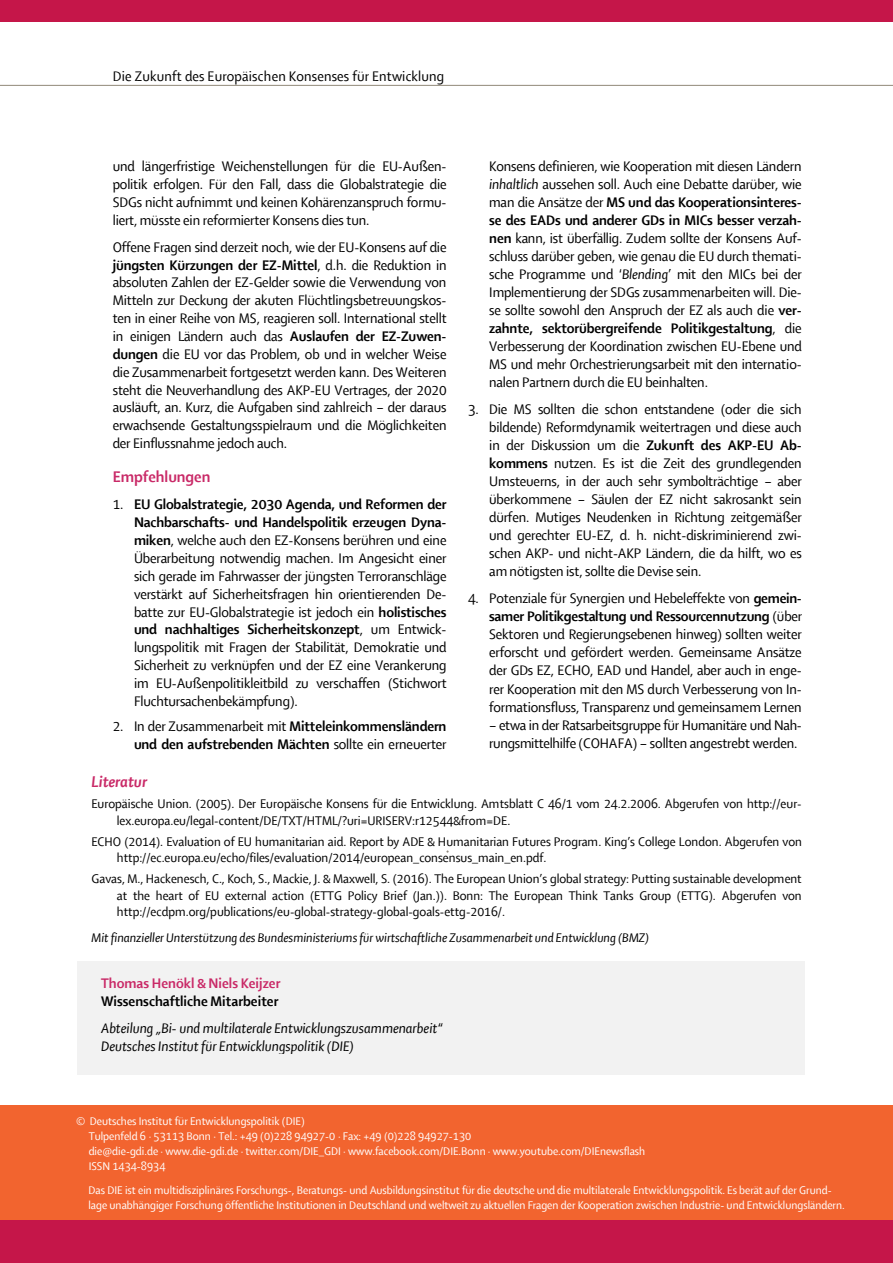
<style>
.page{position:relative;width:893px;height:1263px;background:#fff}
.page>*{position:absolute;margin:0;border:0;box-sizing:border-box;transform-origin:0 0}
.t1{font:700 16.5px "Shaker R";color:#c92967}
.t2{font:italic 700 16.5px "Shaker R";color:#c92967}
.t3{font:15px/18px "Shaker R";letter-spacing:-.01em;color:#000;text-align:justify}
.t4{font:700 15px/18.1px "Shaker R";color:#000;text-align:right}
.t5{font:italic 15px/18px "Shaker R";color:#000}
.t6{font:15px "Shaker R";letter-spacing:.01em;color:#000}
.t7{font:700 15px "Shaker R";color:#c92967}
.t8{font:13.5px/16.5px "Shaker R";color:#000}
.t9{font:italic 13.5px "Shaker R";color:#000}
.t10{font:12px/15px "Shaker R";color:#fff}
.s1{font-weight:700}
.s2{font-weight:400}
.s3{font-style:italic}
</style>
<div class="page">
<div style="left:0;top:0;width:893px;height:21px;background:#c51649"></div>
<hr style="left:0;top:85px;width:893px;height:1px;background:#9f988a">
<div style="left:0;top:1106px;width:893px;height:115px;background:#f2642f"></div>
<div style="left:0;top:1220px;width:893px;height:43px;background:#c51649"></div>
<div style="left:78px;top:961px;width:727px;height:12px;background:#f2f2f2"></div>
<div style="left:78px;top:973px;width:727px;height:18px;background:#f2f2f2"></div>
<div style="left:78px;top:991px;width:727px;height:18px;background:#f2f2f2"></div>
<div style="left:78px;top:1009px;width:727px;height:27px;background:#f2f2f2"></div>
<div style="left:78px;top:1036px;width:727px;height:18px;background:#f2f2f2"></div>
<div style="left:78px;top:1054px;width:727px;height:21px;background:#f2f2f2"></div>
<p class="t6" style="left:113px;top:69px;width:333px">Die Zukunft des Europäischen Konsenses für Entwicklung</p>
<p class="t3" style="left:113px;top:157px;width:335px">und längerfristige Weichenstellungen für die EU-Außen&shy;politik erfolgen. Für den Fall, dass die Globalstrategie die SDGs nicht aufnimmt und keinen Kohärenzanspruch formu&shy;liert, müsste ein reformierter Konsens dies tun.</p>
<p class="t3" style="left:113px;top:238px;width:335px">Offene Fragen sind derzeit noch, wie der EU-Konsens auf die <span class="s1">jüngsten Kürzungen der EZ-Mittel</span>, d.h. die Reduktion in absoluten Zahlen der EZ-Gelder sowie die Verwendung von Mitteln zur Deckung der akuten Flüchtlingsbetreuungskos&shy;ten in einer Reihe von MS, reagieren soll. International stellt in einigen Ländern auch das <span class="s1">Auslaufen der EZ-Zuwen&shy;dungen</span> die EU vor das Problem, ob und in welcher Weise die Zusammenarbeit fortgesetzt werden kann. Des Weiteren steht die Neuverhandlung des AKP-EU Vertrages, der 2020 ausläuft, an. Kurz, die Aufgaben sind zahlreich – der daraus erwachsende Gestaltungsspielraum und die Möglichkeiten der Einflussnahme jedoch auch.</p>
<p class="t1" style="left:113px;top:468px;width:99px">Empfehlungen</p>
<p class="t3" style="left:134px;top:496px;width:314px;text-indent:-21px">1. <span class="s1">EU Globalstrategie, 2030 Agenda, und Reformen der Nachbarschafts- und Handelspolitik erzeugen Dyna&shy;miken</span>, welche auch den EZ-Konsens berühren und eine Überarbeitung notwendig machen. Im Angesicht einer sich gerade im Fahrwasser der jüngsten Terroranschläge verstärkt auf Sicherheitsfragen hin orientierenden De&shy;batte zur EU-Globalstrategie ist jedoch ein <span class="s1">holistisches und nachhaltiges Sicherheitskonzept</span>, um Entwick&shy;lungspolitik mit Fragen der Stabilität, Demokratie und Sicherheit zu verknüpfen und der EZ eine Verankerung im EU-Außenpolitikleitbild zu verschaffen (Stichwort Fluchtursachenbekämpfung).</p>
<p class="t4" style="left:113px;top:717px;width:335px"><span class="s2">2. In der Zusammenarbeit mit</span> Mitteleinkommensländern und den aufstrebenden Mächten <span class="s2">sollte ein erneuerter</span></p>
<p class="t3" style="left:489px;top:157px;width:314px">Konsens definieren, wie Kooperation mit diesen Ländern <span class="s3">inhaltlich</span> aussehen soll. Auch eine Debatte darüber, wie man die Ansätze der <span class="s1">MS und das Kooperationsinteres&shy;se des EADs und anderer GDs in MICs besser verzah&shy;nen</span> kann, ist überfällig. Zudem sollte der Konsens Auf&shy;schluss darüber geben, wie genau die EU durch themati&shy;sche Programme und ‘<span class="s3">Blending</span>’ mit den MICs bei der Implementierung der SDGs zusammenarbeiten will. Die&shy;se sollte sowohl den Anspruch der EZ als auch die <span class="s1">ver&shy;zahnte, sektorübergreifende Politikgestaltung</span>, die Verbesserung der Koordination zwischen EU-Ebene und MS und mehr Orchestrierungsarbeit mit den internatio&shy;nalen Partnern durch die EU beinhalten.</p>
<p class="t3" style="left:489px;top:400px;width:314px;text-indent:-21px">3. Die MS sollten die schon entstandene (oder die sich bildende) Reformdynamik weitertragen und diese auch in der Diskussion um die <span class="s1">Zukunft des AKP-EU Ab&shy;kommens</span> nutzen. Es ist die Zeit des grundlegenden Umsteuerns, in der auch sehr symbolträchtige – aber überkommene – Säulen der EZ nicht sakrosankt sein dürfen. Mutiges Neudenken in Richtung zeitgemäßer und gerechter EU-EZ, d. h. nicht-diskriminierend zwi&shy;schen AKP- und nicht-AKP Ländern, die da hilft, wo es am nötigsten ist, sollte die Devise sein.</p>
<p class="t3" style="left:489px;top:589px;width:314px;text-indent:-21px">4. Potenziale für Synergien und Hebeleffekte von <span class="s1">gemein&shy;samer Politikgestaltung und Ressourcennutzung</span> (über Sektoren und Regierungsebenen hinweg) sollten weiter erforscht und gefördert werden. Gemeinsame Ansätze der GDs EZ, ECHO, EAD und Handel, aber auch in enge&shy;rer Kooperation mit den MS durch Verbesserung von In&shy;formationsfluss, Transparenz und gemeinsamem Lernen</p>
<p class="t3" style="left:489px;top:716px;width:314px">– etwa in der Ratsarbeitsgruppe für Humanitäre und Nah&shy;rungsmittelhilfe (COHAFA) – sollten angestrebt werden.</p>
<p class="t2" style="left:92px;top:773px;width:57px">Literatur</p>
<p class="t8" style="left:117px;top:796px;width:686px;text-indent:-25px">Europäische Union. (2005). Der Europäische Konsens für die Entwicklung. Amtsblatt C 46/1 vom 24.2.2006. Abgerufen von http://eur&shy;lex.europa.eu/legal-content/DE/TXT/HTML/?uri=URISERV:r12544&amp;from=DE.</p>
<p class="t8" style="left:117px;top:833px;width:686px;text-indent:-25px">ECHO (2014). Evaluation of EU humanitarian aid. Report by ADE &amp; Humanitarian Futures Program. King’s College London. Abgerufen von http://ec.europa.eu/echo/files/evaluation/2014/european_consensus_main_en.pdf.</p>
<p class="t8" style="left:117px;top:871px;width:686px;text-align:justify;text-indent:-25px">Gavas, M., Hackenesch, C., Koch, S., Mackie, J. &amp; Maxwell, S. (2016). The European Union’s global strategy: Putting sustainable development at the heart of EU external action (ETTG Policy Brief (Jan.)). Bonn: The European Think Tanks Group (ETTG). Abgerufen von http://ecdpm.org/publications/eu-global-strategy-global-goals-ettg-2016/.</p>
<p class="t9" style="left:92px;top:930px;width:559px">Mit finanzieller Unterstützung des Bundesministeriums für wirtschaftliche Zusammenarbeit und Entwicklung (BMZ)</p>
<p class="t7" style="left:101px;top:975px;width:181px">Thomas Henökl &amp; Niels Keijzer</p>
<p class="t4" style="left:101px;top:992px;width:179px">Wissenschaftliche Mitarbeiter</p>
<p class="t5" style="left:101px;top:1019px;width:343px">Abteilung „Bi- und multilaterale Entwicklungszusammenarbeit“<br>Deutsches Institut für Entwicklungspolitik (DIE)</p>
<p class="t10" style="left:89px;top:1113px;width:558px;text-indent:-12px">© Deutsches Institut für Entwicklungspolitik (DIE)<br>Tulpenfeld 6 · 53113 Bonn · Tel.: +49 (0)228 94927-0 · Fax: +49 (0)228 94927-130<br>die@die-gdi.de · www.die-gdi.de · twitter.com/DIE_GDI · www.facebook.com/DIE.Bonn · www.youtube.com/DIEnewsflash ISSN 1434-8934</p>
<p class="t10" style="left:88px;top:1182px;width:758px">Das DIE ist ein multidisziplinäres Forschungs-, Beratungs- und Ausbildungsinstitut für die deutsche und die multilaterale Entwicklungspolitik. Es berät auf der Grund&shy;lage unabhängiger Forschung öffentliche Institutionen in Deutschland und weltweit zu aktuellen Fragen der Kooperation zwischen Industrie- und Entwicklungsländern.</p>
</div>
